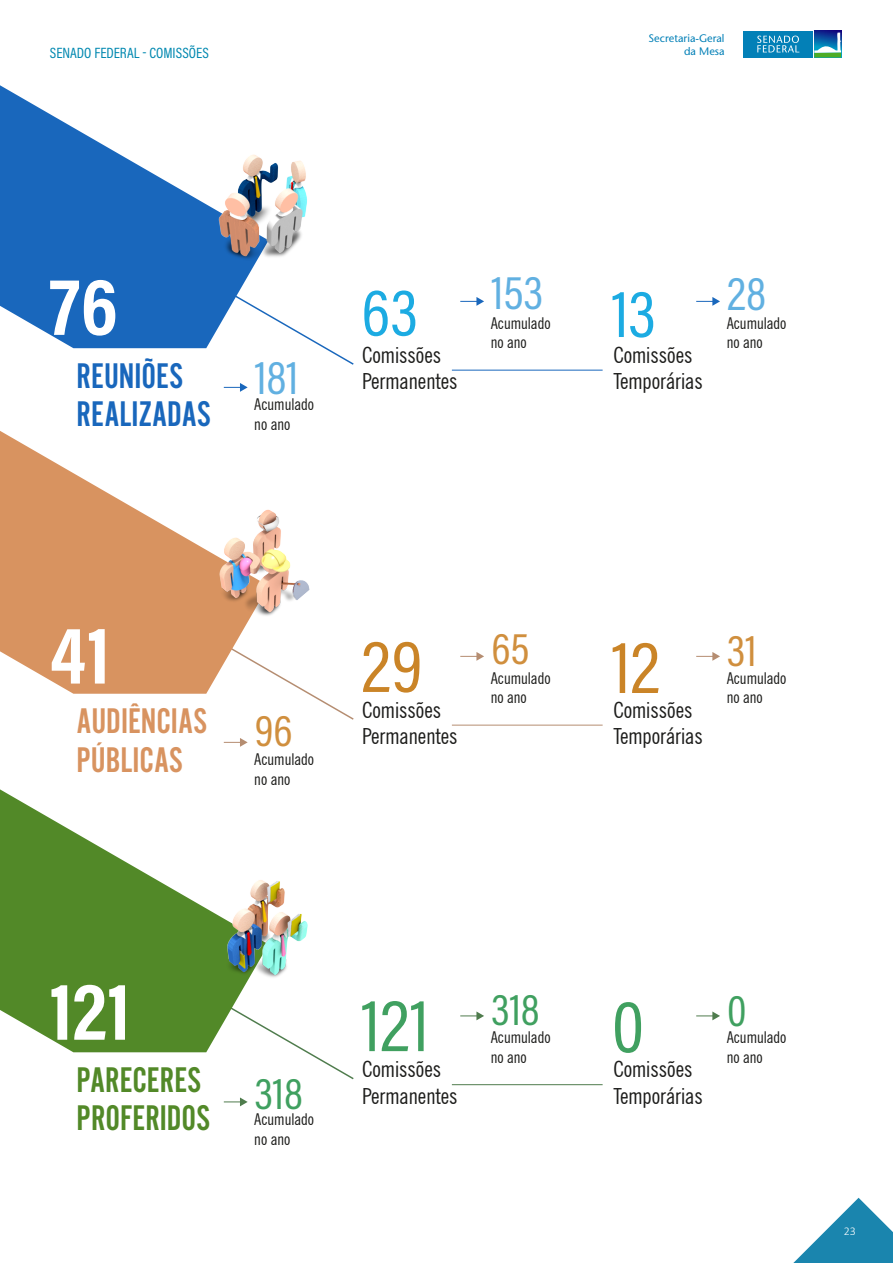
<style>
.page{position:relative;width:893px;height:1263px;background:#fff}
.page>*{position:absolute;margin:0;border:0;box-sizing:border-box;transform-origin:0 0}
.t1{font:700 82.5px "Acumin Pro Cond";color:#fff}
.t2{font:75px "Acumin Pro Cond";color:#ca8427}
.t3{font:75px "Acumin Pro Cond";color:#40a060}
.t4{font:67.5px "Acumin Pro Cond";color:#1cabe2}
.t5{font:48px "Acumin Pro Cond";color:#61b0e1}
.t6{font:45px "Acumin Pro Cond";color:#40a060}
.t7{font:45px "Acumin Pro Cond";color:#d08f3e}
.t8{font:37.05px/38.5px "Alternate Got No 2 D";color:#528928}
.t9{font:37.05px/38.5px "Alternate Got No 2 D";color:#1967bc}
.t10{font:37.05px/38.5px "Alternate Got No 2 D";color:#d89360}
.t11{font:condensed 22.2px/26.7px "News Gothic BT";color:#1d1d1b}
.t12{font:condensed 16.35px/19.5px "News Gothic BT";color:#1d1d1b}
.t13{font:15px "Acumin Pro Cond";color:#0088b0}
.t14{font:300 12px "Calibri";color:#fff}
.t15{font:500 10.95px/13px "Stone Sans Std";color:#0380b7;text-align:right}
.s1{font-size:67.5px;color:#1cabe2}
</style>
<div class="page">
<svg style="left:793px;top:1198px;width:100px;height:65px"></svg>
<hr style="left:452px;top:370px;width:151px;height:1px;background:#1967bc">
<svg style="left:460px;top:297px;width:24px;height:9px"></svg>
<svg style="left:224px;top:383px;width:24px;height:9px"></svg>
<svg style="left:696px;top:297px;width:24px;height:9px"></svg>
<svg style="left:175px;top:314px;width:179px;height:51px"></svg>
<svg style="left:1px;top:86px;width:268px;height:262px;fill:#1967bc"></svg>
<hr style="left:452px;top:725px;width:151px;height:1px;background:#b58d71">
<svg style="left:460px;top:652px;width:24px;height:9px"></svg>
<svg style="left:224px;top:738px;width:24px;height:9px"></svg>
<svg style="left:696px;top:652px;width:24px;height:9px"></svg>
<svg style="left:269px;top:669px;width:85px;height:51px"></svg>
<svg style="left:1px;top:431px;width:268px;height:263px;fill:#d89360"></svg>
<hr style="left:452px;top:1084px;width:151px;height:1px;background:#4f7c4d">
<svg style="left:460px;top:1011px;width:24px;height:9px"></svg>
<svg style="left:224px;top:1097px;width:24px;height:9px"></svg>
<svg style="left:696px;top:1011px;width:24px;height:9px"></svg>
<svg style="left:175px;top:1029px;width:179px;height:51px"></svg>
<svg style="left:1px;top:790px;width:268px;height:262px;fill:#528928"></svg>
<img style="left:210px;top:145px;width:97px;height:122px">
<img style="left:196px;top:495px;width:114px;height:137px">
<img style="left:203px;top:866px;width:105px;height:125px">
<svg style="left:0;top:0;width:1px;height:601px"></svg>
<svg style="left:0;top:199px;width:1px;height:812px"></svg>
<img style="left:814px;top:31px;width:27px;height:2px">
<div style="left:814px;top:52px;width:27px;height:5px;background:#4dac26"></div>
<svg style="left:814px;top:33px;width:27px;height:20px"></svg>
<div style="left:743px;top:31px;width:70px;height:26px;background:#0380b7"></div>
<svg style="left:757px;top:36px;width:42px;height:17px"></svg>
<p class="t13" style="left:50px;top:43px;width:160px">SENADO FEDERAL - COMISSÕES</p>
<p class="t15" style="left:649px;top:32px;width:77px">Secretaria-Geral da Mesa</p>
<h1 class="t1" style="left:50px;top:252px;width:70px">76</h1>
<h3 class="t9" style="left:77px;top:357px;width:136px">REUNIÕES<br>REALIZADAS</h3>
<h3 class="t5" style="left:255px;top:347px;width:45px">181</h3>
<p class="t12" style="left:254px;top:395px;width:61px">Acumulado no ano</p>
<h3 class="t4" style="left:361px;top:269px;width:58px">63</h3>
<h3 class="t11" style="left:362px;top:341px;width:97px">Comissões<br>Permanentes</h3>
<h3 class="t5" style="left:491px;top:261px;width:276px">153 <span class="s1">13</span> 28</h3>
<p class="t12" style="left:491px;top:313px;width:61px">Acumulado no ano</p>
<p class="t12" style="left:727px;top:313px;width:61px">Acumulado no ano</p>
<h3 class="t11" style="left:613px;top:341px;width:91px">Comissões<br>Temporárias</h3>
<h1 class="t1" style="left:50px;top:601px;width:62px">41</h1>
<h3 class="t10" style="left:77px;top:703px;width:132px">AUDIÊNCIAS<br>PÚBLICAS</h3>
<h3 class="t7" style="left:255px;top:702px;width:39px">96</h3>
<p class="t12" style="left:254px;top:750px;width:61px">Acumulado no ano</p>
<h3 class="t7" style="left:491px;top:620px;width:39px">65</h3>
<h3 class="t7" style="left:727px;top:621px;width:31px">31</h3>
<h2 class="t2" style="left:361px;top:618px;width:63px">29</h2>
<h2 class="t2" style="left:612px;top:619px;width:49px">12</h2>
<p class="t12" style="left:491px;top:668px;width:61px">Acumulado no ano</p>
<p class="t12" style="left:727px;top:668px;width:61px">Acumulado no ano</p>
<h3 class="t11" style="left:362px;top:696px;width:97px">Comissões<br>Permanentes</h3>
<h3 class="t11" style="left:613px;top:696px;width:91px">Comissões<br>Temporárias</h3>
<h1 class="t1" style="left:50px;top:957px;width:82px">121</h1>
<h3 class="t8" style="left:77px;top:1061px;width:135px">PARECERES<br>PROFERIDOS</h3>
<h3 class="t6" style="left:255px;top:1064px;width:50px">318</h3>
<p class="t12" style="left:254px;top:1109px;width:61px">Acumulado no ano</p>
<h3 class="t6" style="left:491px;top:980px;width:50px">318</h3>
<h3 class="t6" style="left:727px;top:982px;width:21px">0</h3>
<h2 class="t3" style="left:361px;top:977px;width:69px">121</h2>
<h2 class="t3" style="left:612px;top:978px;width:34px">0</h2>
<p class="t12" style="left:491px;top:1027px;width:61px">Acumulado no ano</p>
<p class="t12" style="left:727px;top:1027px;width:61px">Acumulado no ano</p>
<h3 class="t11" style="left:362px;top:1056px;width:97px">Comissões<br>Permanentes</h3>
<h3 class="t11" style="left:613px;top:1056px;width:91px">Comissões<br>Temporárias</h3>
<p class="t14" style="left:844px;top:1223px;width:14px">23</p>
</div>
